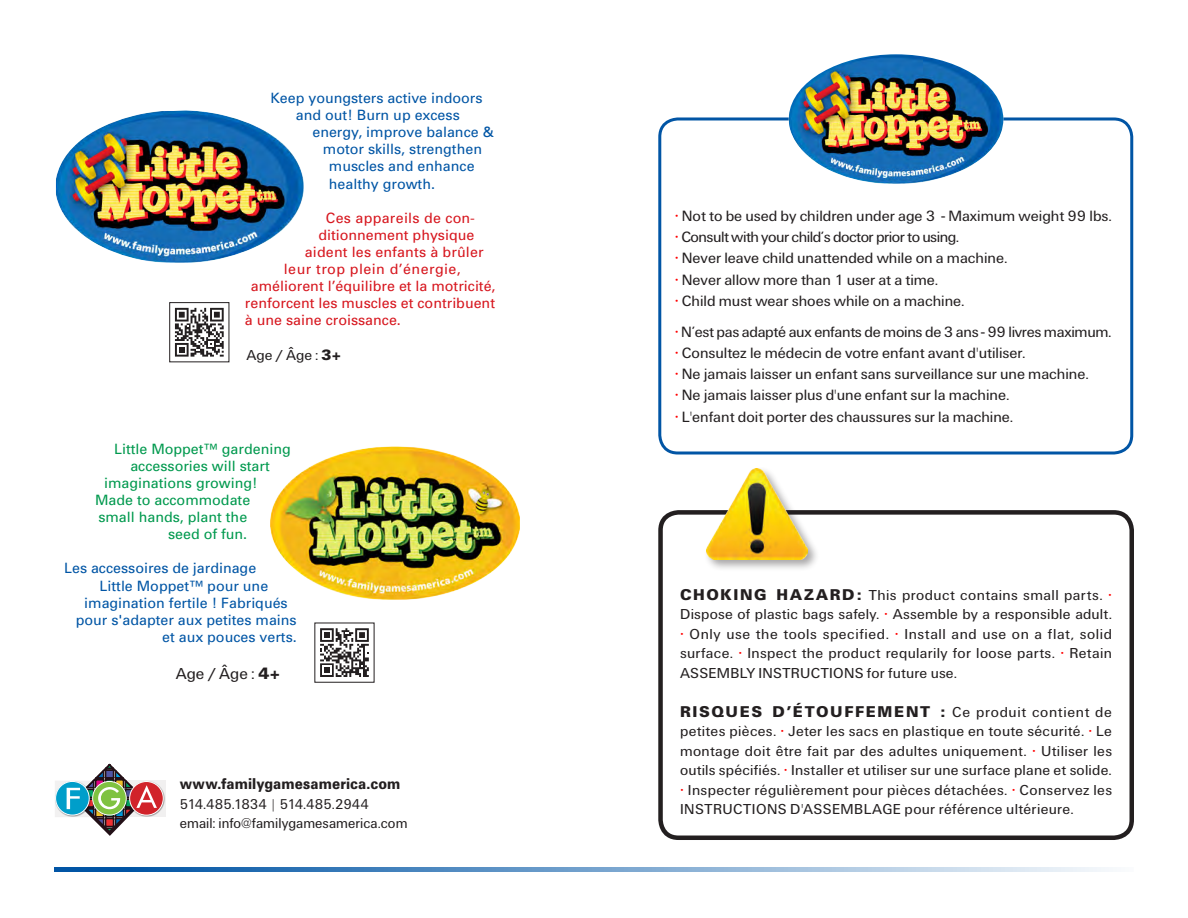
<style>
.page{position:relative;width:1188px;height:918px;background:#fff}
.page>*{position:absolute;margin:0;border:0;box-sizing:border-box;transform-origin:0 0}
.t1{font:16.5px "Univers U55";color:#231f20}
.t2{font:16.35px "Univers U75";letter-spacing:.005em;color:#231f20;scale:.86 1}
.t3{font:15.6px "Univers U55";color:#231f20}
.t4{font:15.6px "Univers U55";letter-spacing:-.02em;color:#231f20}
.t5{font:15.6px "Univers U55";letter-spacing:-.03em;color:#231f20}
.t6{font:15px/19.5px "Univers U55";letter-spacing:.02em;color:#231f20}
.t7{font:14.85px "Univers U55";color:#231f20;scale:.95 1}
.t8{font:14.25px "Univers";color:#0155a5}
.t9{font:14.25px "Univers";color:#d7171f}
.t10{font:14.25px "Univers";color:#00994e}
.t11{font:14.25px "Univers";letter-spacing:.03em;color:#d7171f}
.t12{font:14.25px "Univers";letter-spacing:.02em;color:#d7171f}
.s1{font-family:"Univers";font-weight:900}
.s2{color:#f00}
</style>
<div class="page">
<svg style="left:54px;top:867px;width:1055px;height:5px"></svg>
<svg style="left:157px;top:781px;width:8px;height:36px"></svg>
<div style="left:130px;top:782px;width:33px;height:33px;background:#d1232a;border-radius:50%"></div>
<div style="left:129px;top:781px;width:35px;height:35px;border:1px solid #fff;border-radius:50%"></div>
<svg style="left:55px;top:781px;width:12px;height:36px"></svg>
<svg style="left:56px;top:781px;width:33px;height:34px"></svg>
<div style="left:55px;top:781px;width:35px;height:35px;border:1px solid #fff;border-radius:50%"></div>
<svg style="left:67px;top:764px;width:90px;height:72px"></svg>
<img style="left:270px;top:447px;width:250px;height:153px">
<svg style="left:320px;top:628px;width:49px;height:49px"></svg>
<img style="left:56px;top:110px;width:248px;height:153px">
<svg style="left:174px;top:307px;width:50px;height:49px"></svg>
<svg style="left:175px;top:308px;width:49px;height:49px"></svg>
<div style="left:169px;top:302px;width:60px;height:60px;border:1px solid #231f20"></div>
<div style="left:658px;top:117px;width:475px;height:338px;border:3px solid #0155a5;border-radius:18px"></div>
<div style="left:658px;top:510px;width:476px;height:330px;border:4px solid #231f20;border-radius:18px"></div>
<img style="left:789px;top:54px;width:214px;height:130px">
<div style="left:703px;top:466px;width:117px;height:105px;background:#231f20;opacity:.4"></div>
<img style="left:706px;top:469px;width:101px;height:90px">
<p class="t8" style="left:270px;top:90px;width:214px">Keep youngsters active indoors</p>
<p class="t8" style="left:296px;top:107px;width:165px">and out! Burn up excess</p>
<p class="t8" style="left:312px;top:124px;width:183px">energy, improve balance &amp;</p>
<p class="t8" style="left:323px;top:141px;width:161px">motor skills, strengthen</p>
<p class="t8" style="left:329px;top:158px;width:147px">muscles and enhance</p>
<p class="t8" style="left:329px;top:175px;width:108px">healthy growth.</p>
<p class="t12" style="left:326px;top:209px;width:150px">Ces appareils de con-</p>
<p class="t9" style="left:318px;top:226px;width:157px">ditionnement physique</p>
<p class="t9" style="left:305px;top:244px;width:180px">aident les enfants à brûler</p>
<p class="t11" style="left:284px;top:261px;width:178px">leur trop plein d’énergie,</p>
<p class="t9" style="left:251px;top:278px;width:246px">améliorent l’équilibre et la motricité,</p>
<p class="t9" style="left:245px;top:295px;width:252px">renforcent les muscles et contribuent</p>
<p class="t9" style="left:245px;top:312px;width:158px">à une saine croissance.</p>
<p class="t6" style="left:246px;top:347px;width:97px">Age / Âge : <span class="s1">3+</span></p>
<p class="t10" style="left:114px;top:440px;width:178px">Little Moppet™ gardening</p>
<p class="t10" style="left:130px;top:457px;width:141px">accessories will start</p>
<p class="t10" style="left:104px;top:475px;width:155px">imaginations growing!</p>
<p class="t10" style="left:95px;top:492px;width:157px">Made to accommodate</p>
<p class="t10" style="left:98px;top:509px;width:150px">small hands, plant the</p>
<p class="t10" style="left:168px;top:526px;width:81px">seed of fun.</p>
<p class="t8" style="left:64px;top:560px;width:194px">Les accessoires de jardinage</p>
<p class="t8" style="left:100px;top:577px;width:170px">Little Moppet™ pour une</p>
<p class="t8" style="left:84px;top:594px;width:205px">imagination fertile ! Fabriqués</p>
<p class="t8" style="left:76px;top:611px;width:222px">pour s'adapter aux petites mains</p>
<p class="t8" style="left:162px;top:628px;width:136px">et aux pouces verts.</p>
<p class="t1" style="left:176px;top:663px;width:106px">Age / Âge : <span class="s1">4+</span></p>
<p class="t2" style="left:180px;top:773px;width:258px">www.familygamesamerica.com</p>
<p class="t7" style="left:180px;top:794px;width:201px">514.485.1834 | 514.485.2944</p>
<p class="t7" style="left:180px;top:813px;width:241px">email: info@familygamesamerica.com</p>
<p class="t3" style="left:675px;top:205px;width:439px"><span class="s2">•</span> Not to be used by children under age 3 - Maximum weight 99 lbs.</p>
<p class="t5" style="left:675px;top:227px;width:286px"><span class="s2">•</span> Consult with your child’s doctor prior to using.</p>
<p class="t3" style="left:675px;top:248px;width:334px"><span class="s2">•</span> Never leave child unattended while on a machine.</p>
<p class="t3" style="left:675px;top:269px;width:265px"><span class="s2">•</span> Never allow more than 1 user at a time.</p>
<p class="t3" style="left:675px;top:290px;width:292px"><span class="s2">•</span> Child must wear shoes while on a machine.</p>
<p class="t4" style="left:675px;top:321px;width:439px"><span class="s2">•</span> N’est pas adapté aux enfants de moins de 3 ans - 99 livres maximum.</p>
<p class="t3" style="left:675px;top:342px;width:352px"><span class="s2">•</span> Consultez le médecin de votre enfant avant d'utiliser.</p>
<p class="t3" style="left:675px;top:364px;width:416px"><span class="s2">•</span> Ne jamais laisser un enfant sans surveillance sur une machine.</p>
<p class="t3" style="left:675px;top:385px;width:336px"><span class="s2">•</span> Ne jamais laisser plus d'une enfant sur la machine.</p>
<p class="t3" style="left:675px;top:406px;width:340px"><span class="s2">•</span> L'enfant doit porter des chaussures sur la machine.</p>
<p class="t6" style="left:680px;top:586px;width:434px"><span class="s1">CHOKING HAZARD:</span> This product contains small parts. <span class="s2">•<br></span>Dispose of plastic bags safely. <span class="s2">•</span> Assemble by a responsible adult.</p>
<p class="t6" style="left:680px;top:625px;width:433px;text-align:justify"><span class="s2">•</span> Only use the tools specified. <span class="s2">•</span> Install and use on a flat, solid surface. <span class="s2">•</span> Inspect the product reqularily for loose parts. <span class="s2">•</span> Retain ASSEMBLY INSTRUCTIONS for future use.</p>
<p class="t6" style="left:680px;top:703px;width:434px;text-align:justify"><span class="s1">RISQUES D’ÉTOUFFEMENT :</span> Ce produit contient de petites pièces. <span class="s2">•</span> Jeter les sacs en plastique en toute sécurité. <span class="s2">•</span> Le montage doit être fait par des adultes uniquement. <span class="s2">•</span> Utiliser les outils spécifiés. <span class="s2">•</span> Installer et utiliser sur une surface plane et solide.</p>
<p class="t6" style="left:680px;top:781px;width:433px"><span class="s2">•</span> Inspecter régulièrement pour pièces détachées. <span class="s2">•</span> Conservez les<br>INSTRUCTIONS D'ASSEMBLAGE pour référence ultérieure.</p>
</div>
